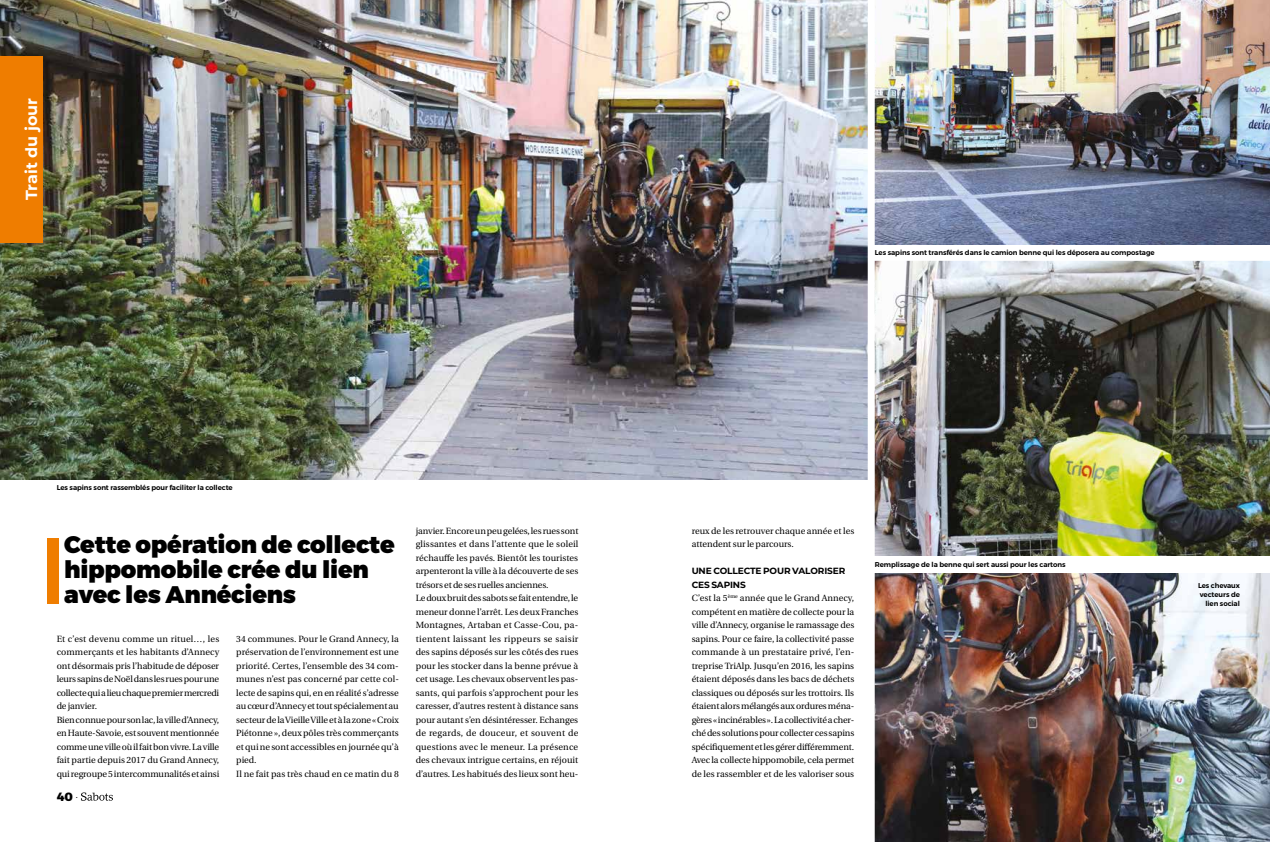
<style>
.page{position:relative;width:1270px;height:842px;background:#fff}
.page>*{position:absolute;margin:0;border:0;box-sizing:border-box;transform-origin:0 0}
.t1{font:900 24px/25px "Montserrat";letter-spacing:-.01em;color:#000}
.t2{font:700 16px "Montserrat";color:#fff}
.t3{font:800 12px "Montserrat";color:#000}
.t4{font:9px/13.5px "Heuristica";color:#000}
.t5{font:700 9px/13.5px "Montserrat";letter-spacing:-.015em;color:#000}
.t6{font:600 7px/9px "Montserrat";letter-spacing:-.01em;color:#000;text-align:right}
.s1{font-weight:400;font-size:10px}
</style>
<div class="page">
<svg style="left:81px;top:792px;width:32px;height:9px"></svg>
<img style="left:875px;top:261px;width:395px;height:295px">
<img style="left:0;top:0;width:868px;height:479px">
<div style="left:47px;top:538px;width:11px;height:65px;background:#ef7d00"></div>
<img style="left:875px;top:574px;width:395px;height:268px">
<img style="left:875px;top:0;width:395px;height:245px">
<div style="left:0;top:57px;width:43px;height:186px;background:#ef7d00"></div>
<h2 class="t2" style="left:20px;top:200px;width:104px;rotate:-90deg">Trait du jour</h2>
<p class="t6" style="left:875px;top:248px;width:281px">Les sapins sont transférés dans le camion benne qui les déposera au compostage</p>
<p class="t6" style="left:57px;top:483px;width:178px">Les sapins sont rassemblés pour faciliter la collecte</p>
<h1 class="t1" style="left:64px;top:533px;width:332px">Cette opération de collecte hippomobile crée du lien avec les Annéciens</h1>
<p class="t4" style="left:236px;top:632px;width:164px">34 communes. Pour le Grand Annecy, la préservation de l’environnement est une priorité. Certes, l’ensemble des 34 com&shy;munes n’est pas concerné par cette col&shy;lecte de sapins qui, en en réalité s’adresse au cœur d’Annecy et tout spécialement au secteur de la Vieille Ville et à la zone « Croix Piétonne », deux pôles très commerçants et qui ne sont accessibles en journée qu’à pied.<br>Il ne fait pas très chaud en ce matin du 8</p>
<p class="t4" style="left:57px;top:632px;width:164px">Et c’est devenu comme un rituel…, les commerçants et les habitants d’Annecy ont désormais pris l’habitude de déposer leurs sapins de Noël dans les rues pour une collecte qui a lieu chaque premier mercredi de janvier.<br>Bien connue pour son lac, la ville d’Annecy, en Haute-Savoie, est souvent mentionnée comme une ville où il fait bon vivre. La ville fait partie depuis 2017 du Grand Annecy, qui regroupe 5 intercommunalités et ainsi</p>
<h3 class="t3" style="left:57px;top:789px;width:23px">40 <span class="s1">∙</span></h3>
<p class="t4" style="left:416px;top:524px;width:164px">janvier. Encore un peu gelées, les rues sont glissantes et dans l’attente que le soleil réchauffe les pavés. Bientôt les touristes arpenteront la ville à la découverte de ses trésors et de ses ruelles anciennes.<br>Le doux bruit des sabots se fait entendre, le meneur donne l’arrêt. Les deux Franches Montagnes, Artaban et Casse-Cou, pa&shy;tientent laissant les rippeurs se saisir des sapins déposés sur les côtés des rues pour les stocker dans la benne prévue à cet usage. Les chevaux observent les pas&shy;sants, qui parfois s’approchent pour les caresser, d’autres restent à distance sans pour autant s’en désintéresser. Echanges de regards, de douceur, et souvent de questions avec le meneur. La présence des chevaux intrigue certains, en réjouit d’autres. Les habitués des lieux sont heu-</p>
<p class="t4" style="left:692px;top:524px;width:164px">reux de les retrouver chaque année et les attendent sur le parcours.</p>
<p class="t5" style="left:692px;top:564px;width:155px">UNE COLLECTE POUR VALORISER<br>CES SAPINS</p>
<p class="t4" style="left:692px;top:591px;width:164px;text-align:justify">C’est la 5<sup>ème</sup> année que le Grand Annecy, compétent en matière de collecte pour la ville d’Annecy, organise le ramassage des sapins. Pour ce faire, la collectivité passe commande à un prestataire privé, l’en&shy;treprise TriAlp. Jusqu’en 2016, les sapins étaient déposés dans les bacs de déchets classiques ou déposés sur les trottoirs. Ils étaient alors mélangés aux ordures ména&shy;gères « incinérables ». La collectivité a cher&shy;ché des solutions pour collecter ces sapins spécifiquement et les gérer différemment.<br>Avec la collecte hippomobile, cela permet de les rassembler et de les valoriser sous</p>
<p class="t6" style="left:875px;top:560px;width:192px">Remplissage de la benne qui sert aussi pour les cartons</p>
<p class="t6" style="left:1198px;top:581px;width:43px">Les chevaux vecteurs de lien social</p>
</div>
